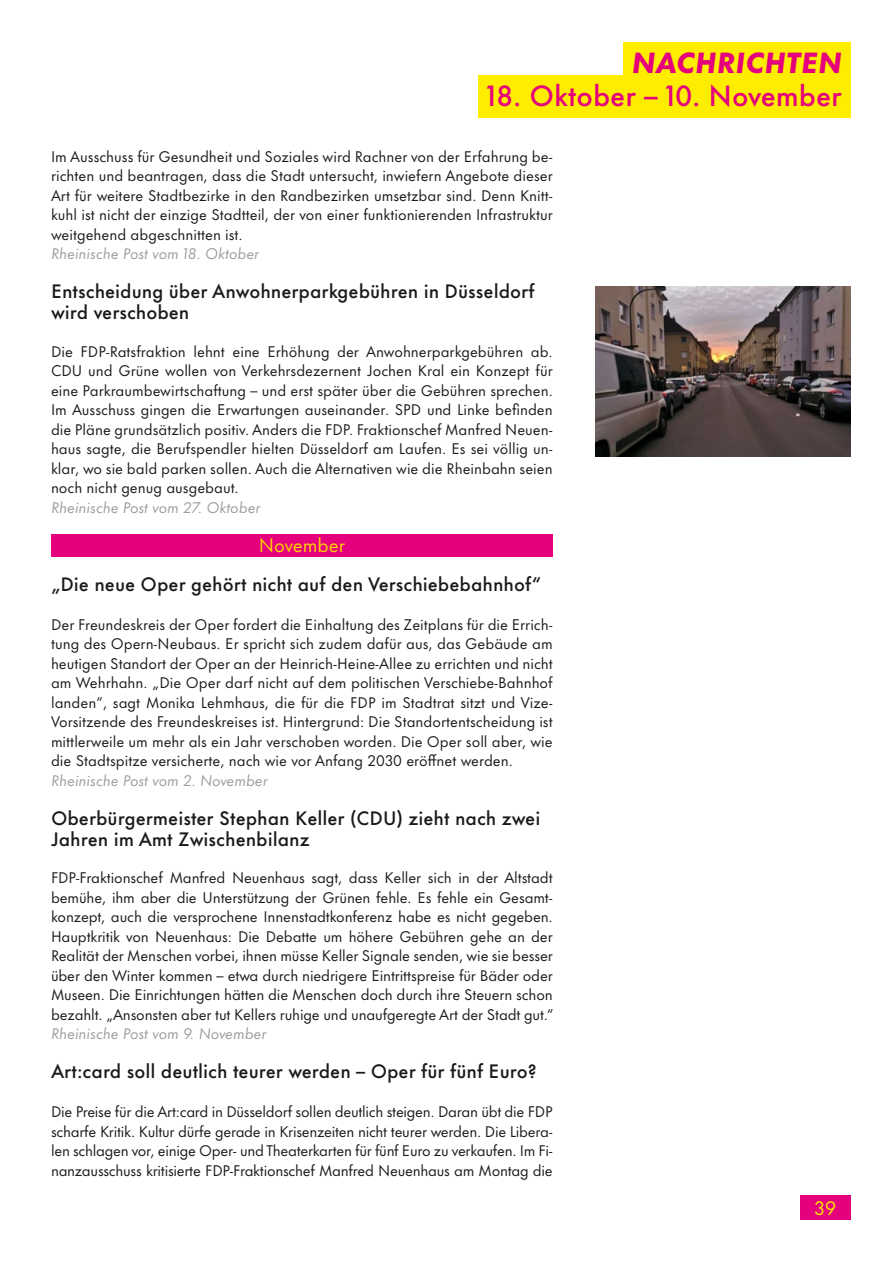
<style>
.page{position:relative;width:893px;height:1263px;background:#fff}
.page>*{position:absolute;margin:0;border:0;box-sizing:border-box;transform-origin:0 0}
.t1{font:500 27px "Futura Now Text";color:#e5007d}
.t2{font:italic 800 27px "Futura Now Text";letter-spacing:.01em;color:#e5007d}
.t3{font:500 18px/21px "Futura Now Text";color:#1a1a18}
.t4{font:18px "Futura Now Text";color:#ffd600}
.t5{font:18px "Futura Now Text";color:#ffed00}
.t6{font:14.25px/19.5px "Futura Now Text";color:#1a1a18;text-align:justify}
.t7{font:italic 14.25px "Futura Now Text";color:#9c9d9d}
</style>
<div class="page">
<div style="left:800px;top:1195px;width:50px;height:25px;background:#e5007d"></div>
<div style="left:51px;top:534px;width:502px;height:23px;background:#e5007d"></div>
<div style="left:623px;top:43px;width:227px;height:42px;background:#ffed00"></div>
<div style="left:478px;top:75px;width:372px;height:42px;background:#ffed00"></div>
<img style="left:595px;top:286px;width:255px;height:171px">
<h1 class="t2" style="left:632px;top:39px;width:212px">NACHRICHTEN</h1>
<h1 class="t1" style="left:487px;top:73px;width:357px">18. Oktober – 10. November</h1>
<p class="t6" style="left:51px;top:146px;width:503px">Im Ausschuss für Gesundheit und Soziales wird Rachner von der Erfahrung be&shy;richten und beantragen, dass die Stadt untersucht, inwiefern Angebote dieser Art für weitere Stadtbezirke in den Randbezirken umsetzbar sind. Denn Knitt&shy;kuhl ist nicht der einzige Stadtteil, der von einer funktionierenden Infrastruktur weitgehend abgeschnitten ist.</p>
<p class="t7" style="left:51px;top:242px;width:210px">Rheinische Post vom 18. Oktober</p>
<p class="t3" style="left:51px;top:280px;width:485px">Entscheidung über Anwohnerparkgebühren in Düsseldorf wird verschoben</p>
<p class="t6" style="left:51px;top:341px;width:503px">Die FDP-Ratsfraktion lehnt eine Erhöhung der Anwohnerparkgebühren ab.<br>CDU und Grüne wollen von Verkehrsdezernent Jochen Kral ein Konzept für eine Parkraumbewirtschaftung – und erst später über die Gebühren sprechen.<br>Im Ausschuss gingen die Erwartungen auseinander. SPD und Linke befinden die Pläne grundsätzlich positiv. Anders die FDP. Fraktionschef Manfred Neuen&shy;haus sagte, die Berufspendler hielten Düsseldorf am Laufen. Es sei völlig un&shy;klar, wo sie bald parken sollen. Auch die Alternativen wie die Rheinbahn seien noch nicht genug ausgebaut.</p>
<p class="t7" style="left:51px;top:496px;width:211px">Rheinische Post vom 27. Oktober</p>
<p class="t4" style="left:259px;top:531px;width:88px">November</p>
<p class="t3" style="left:51px;top:572px;width:492px">„Die neue Oper gehört nicht auf den Verschiebebahnhof“</p>
<p class="t6" style="left:51px;top:614px;width:503px">Der Freundeskreis der Oper fordert die Einhaltung des Zeitplans für die Errich&shy;tung des Opern-Neubaus. Er spricht sich zudem dafür aus, das Gebäude am heutigen Standort der Oper an der Heinrich-Heine-Allee zu errichten und nicht am Wehrhahn. „Die Oper darf nicht auf dem politischen Verschiebe-Bahnhof landen“, sagt Monika Lehmhaus, die für die FDP im Stadtrat sitzt und Vize-Vorsitzende des Freundeskreises ist. Hintergrund: Die Standortentscheidung ist mittlerweile um mehr als ein Jahr verschoben worden. Die Oper soll aber, wie die Stadtspitze versicherte, nach wie vor Anfang 2030 eröffnet werden.</p>
<p class="t7" style="left:51px;top:769px;width:218px">Rheinische Post vom 2. November</p>
<p class="t3" style="left:51px;top:806px;width:491px">Oberbürgermeister Stephan Keller (CDU) zieht nach zwei<br>Jahren im Amt Zwischenbilanz</p>
<p class="t6" style="left:51px;top:867px;width:504px">FDP-Fraktionschef Manfred Neuenhaus sagt, dass Keller sich in der Altstadt bemühe, ihm aber die Unterstützung der Grünen fehle. Es fehle ein Gesamt&shy;konzept, auch die versprochene Innenstadtkonferenz habe es nicht gegeben.<br>Hauptkritik von Neuenhaus: Die Debatte um höhere Gebühren gehe an der Realität der Menschen vorbei, ihnen müsse Keller Signale senden, wie sie besser über den Winter kommen – etwa durch niedrigere Eintrittspreise für Bäder oder Museen. Die Einrichtungen hätten die Menschen doch durch ihre Steuern schon bezahlt. „Ansonsten aber tut Kellers ruhige und unaufgeregte Art der Stadt gut.“</p>
<p class="t7" style="left:51px;top:1022px;width:217px">Rheinische Post vom 9. November</p>
<p class="t3" style="left:51px;top:1060px;width:487px">Art:card soll deutlich teurer werden – Oper für fünf Euro?</p>
<p class="t6" style="left:51px;top:1101px;width:503px">Die Preise für die Art:card in Düsseldorf sollen deutlich steigen. Daran übt die FDP scharfe Kritik. Kultur dürfe gerade in Krisenzeiten nicht teurer werden. Die Libera&shy;len schlagen vor, einige Oper- und Theaterkarten für fünf Euro zu verkaufen. Im Fi&shy;nanzausschuss kritisierte FDP-Fraktionschef Manfred Neuenhaus am Montag die</p>
<p class="t5" style="left:814px;top:1194px;width:23px">39</p>
</div>
